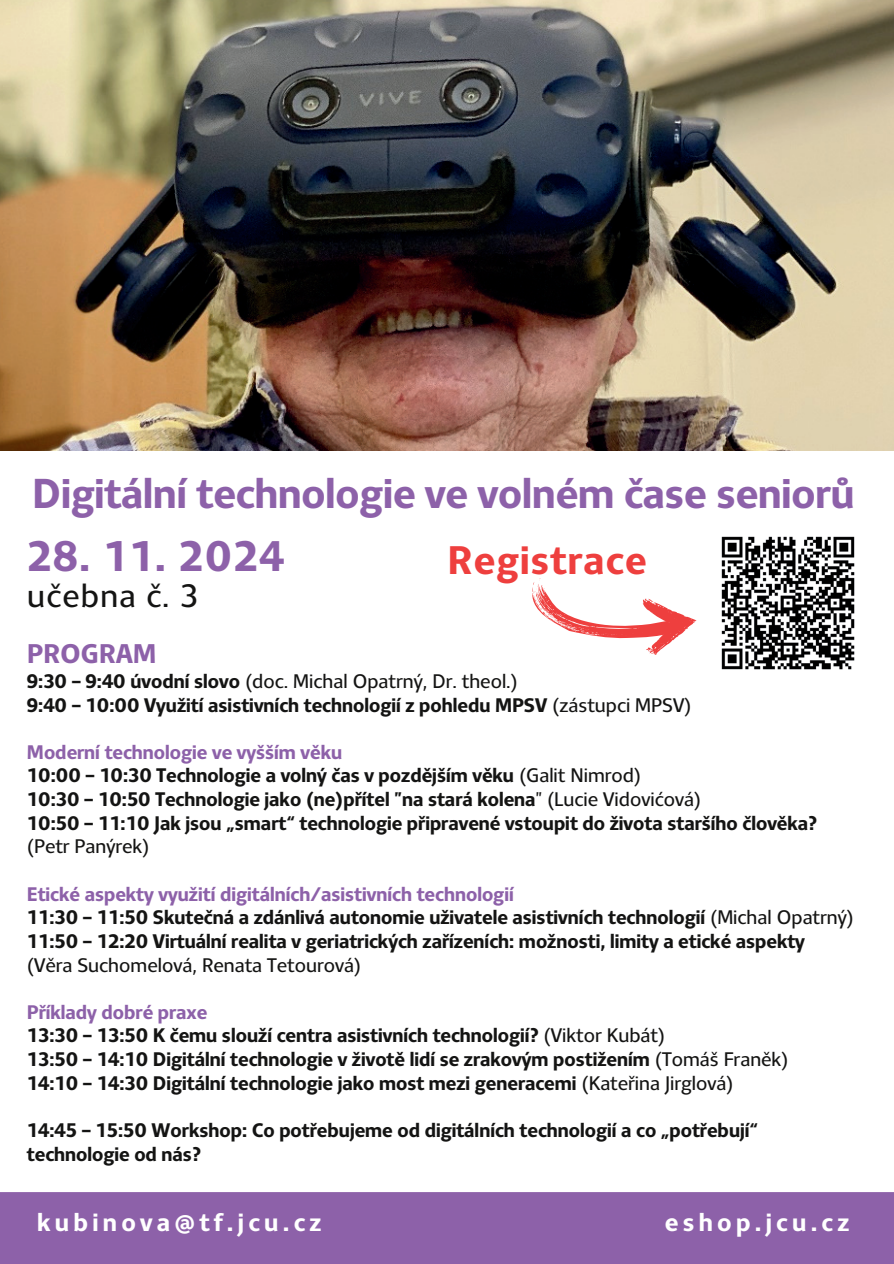
<style>
.page{position:relative;width:894px;height:1264px;background:#fff}
.page>*{position:absolute;margin:0;border:0;box-sizing:border-box;transform-origin:0 0}
.t1{font:700 43.5px "Clara Sans";color:#8d61a9}
.t2{font:700 42.45px "Clara Sans";letter-spacing:-.03em;color:#8d61a9}
.t3{font:700 40.5px "Clara Sans";color:#ee3f3e}
.t4{font:33px "Clara Sans";color:#141413}
.t5{font:700 27.45px "Clara Sans";letter-spacing:-.03em;color:#8d61a9}
.t6{font:700 25.5px "Clara Sans";letter-spacing:.14em;color:#fff}
.t7{font:700 19.95px/23.7px "Clara Sans";letter-spacing:-.03em;color:#141413}
.t8{font:19.95px "Clara Sans";letter-spacing:-.03em;color:#141413}
.s1{font-weight:400}
.s2{color:#8d61a9}
</style>
<div class="page">
<img style="left:0;top:0;width:893px;height:450px">
<div style="left:0;top:1192px;width:893px;height:71px;background:#8d61a9"></div>
<img style="left:721px;top:536px;width:134px;height:134px">
<svg style="left:532px;top:582px;width:164px;height:73px"></svg>
<h2 class="t2" style="left:31px;top:470px;width:824px">Digitální technologie ve volném čase seniorů</h2>
<h1 class="t1" style="left:27px;top:531px;width:259px">28. 11. 2024</h1>
<h3 class="t4" style="left:27px;top:577px;width:174px">učebna č. 3</h3>
<h3 class="t3" style="left:446px;top:538px;width:202px">Registrace</h3>
<h3 class="t5" style="left:27px;top:638px;width:132px">PROGRAM</h3>
<p class="t7" style="left:27px;top:669px;width:666px">9:30 – 9:40 úvodní slovo <span class="s1">(doc. Michal Opatrný, Dr. theol.)<br></span>9:40 – 10:00 Využití asistivních technologií z pohledu MPSV <span class="s1">(zástupci MPSV)</span></p>
<p class="t7" style="left:27px;top:740px;width:792px"><span class="s2">Moderní technologie ve vyšším věku<br></span>10:00 – 10:30 Technologie a volný čas v pozdějším věku <span class="s1">(Galit Nimrod)<br></span>10:30 – 10:50 Technologie jako (ne)přítel "na stará kolena<span class="s1">" (Lucie Vidovićová)<br></span>10:50 – 11:10 Jak jsou „smart“ technologie připravené vstoupit do života staršího člověka?</p>
<p class="t8" style="left:27px;top:835px;width:125px">(Petr Panýrek)</p>
<p class="t7" style="left:27px;top:882px;width:828px"><span class="s2">Etické aspekty využití digitálních/asistivních technologií<br></span>11:30 – 11:50 Skutečná a zdánlivá autonomie uživatele asistivních technologií <span class="s1">(Michal Opatrný)<br></span>11:50 – 12:20 Virtuální realita v geriatrických zařízeních: možnosti, limity a etické aspekty</p>
<p class="t8" style="left:27px;top:953px;width:336px">(Věra Suchomelová, Renata Tetourová)</p>
<p class="t7" style="left:27px;top:1000px;width:763px"><span class="s2">Příklady dobré praxe<br></span>13:30 – 13:50 K čemu slouží centra asistivních technologií? <span class="s1">(Viktor Kubát)<br></span>13:50 – 14:10 Digitální technologie v životě lidí se zrakovým postižením <span class="s1">(Tomáš Franěk)<br></span>14:10 – 14:30 Digitální technologie jako most mezi generacemi <span class="s1">(Kateřina Jirglová)</span></p>
<p class="t7" style="left:27px;top:1118px;width:733px">14:45 – 15:50 Workshop: Co potřebujeme od digitálních technologií a co „potřebují“ technologie od nás?</p>
<p class="t6" style="left:37px;top:1208px;width:286px">kubinova@tf.jcu.cz</p>
<p class="t6" style="left:664px;top:1208px;width:186px">eshop.jcu.cz</p>
</div>
